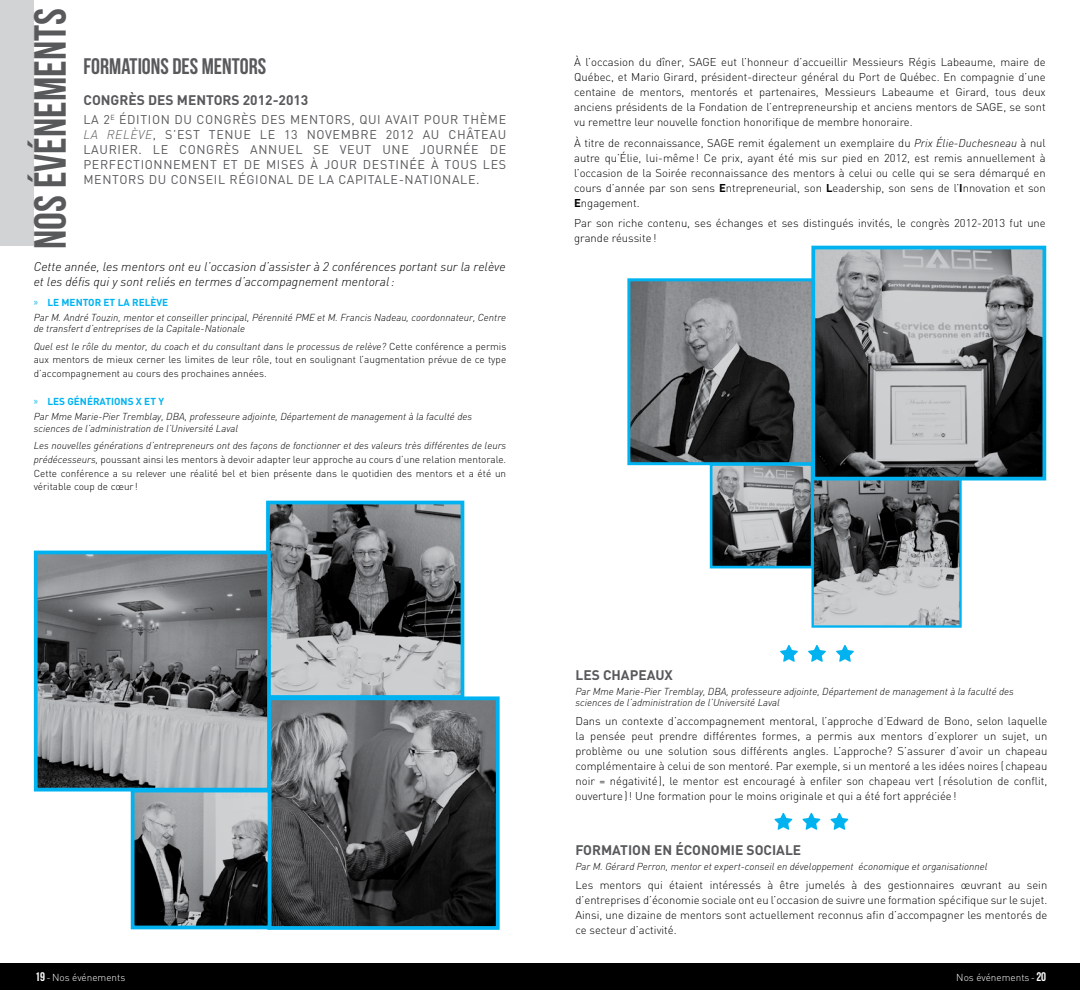
<style>
.page{position:relative;width:1080px;height:990px;background:#fff}
.page>*{position:absolute;margin:0;border:0;box-sizing:border-box;transform-origin:0 0}
.t1{font:45px "Bebas Neue";color:#58595b}
.t2{font:22.5px "Bebas Neue";color:#58595b}
.t3{font:700 13.75px "DIN";color:#58595b}
.t4{font:12.5px/15px "DIN";letter-spacing:.05em;color:#58595b;text-align:justify}
.t5{font:italic 300 12.5px/15px "DIN";color:#000}
.t6{font:300 11.25px/15px "DIN";color:#000;text-align:justify}
.t7{font:italic 300 10px/15px "DIN";color:#000}
.t8{font:300 10px/13.8px "DIN";color:#000}
.t9{font:300 10px "DIN";color:#fff}
.s1{font-weight:300;font-style:italic}
.s2{font-family:"Myriad Pro";font-weight:400;font-style:normal;color:#00b3f0}
.s3{font-weight:700;font-style:normal;color:#00b3f0}
.s4{font-style:normal}
.s5{font-style:italic}
.s6{font-weight:700}
.s7{font-family:"Bebas Neue";font-weight:400;font-size:12.5px}
</style>
<div class="page">
<div style="left:0;top:964px;width:1080px;height:26px;background:#000"></div>
<div style="left:0;top:0;width:34px;height:246px;background:#d1d3d4"></div>
<img style="left:272px;top:701px;width:223px;height:224px">
<div style="left:267px;top:696px;width:233px;height:234px;border:4px solid #00b3f0"></div>
<img style="left:815px;top:481px;width:144px;height:144px">
<div style="left:812px;top:478px;width:150px;height:150px;border:2px solid #00b3f0"></div>
<img style="left:271px;top:506px;width:188px;height:188px">
<div style="left:266px;top:501px;width:198px;height:198px;border:4px solid #00b3f0"></div>
<img style="left:136px;top:794px;width:130px;height:130px">
<div style="left:131px;top:789px;width:140px;height:140px;border:4px solid #00b3f0"></div>
<img style="left:816px;top:251px;width:225px;height:225px">
<div style="left:811px;top:246px;width:235px;height:235px;border:4px solid #00b3f0"></div>
<img style="left:714px;top:467px;width:95px;height:97px">
<div style="left:710px;top:463px;width:103px;height:105px;border:3px solid #00b3f0"></div>
<img style="left:39px;top:556px;width:227px;height:231px">
<div style="left:34px;top:551px;width:237px;height:241px;border:4px solid #00b3f0"></div>
<img style="left:631px;top:282px;width:179px;height:179px">
<div style="left:627px;top:278px;width:187px;height:187px;border:3px solid #00b3f0"></div>
<svg style="left:780px;top:645px;width:18px;height:17px"></svg>
<svg style="left:808px;top:645px;width:18px;height:17px"></svg>
<svg style="left:836px;top:645px;width:18px;height:17px"></svg>
<svg style="left:774px;top:813px;width:18px;height:17px"></svg>
<svg style="left:802px;top:813px;width:18px;height:17px"></svg>
<svg style="left:830px;top:813px;width:18px;height:17px"></svg>
<h1 class="t1" style="left:25px;top:249px;width:242px;rotate:-90deg">NOS ÉVÉNEMENTS</h1>
<h2 class="t2" style="left:83px;top:54px;width:184px">FORMATIONS DES MENTORS</h2>
<p class="t3" style="left:83px;top:91px;width:226px">CONGRÈS DES MENTORS 2012-2013</p>
<p class="t4" style="left:83px;top:111px;width:424px">LA 2<sup>E</sup> ÉDITION DU CONGRÈS DES MENTORS, QUI AVAIT POUR THÈME <span class="s1">LA RELÈVE</span>, S’EST TENUE LE 13 NOVEMBRE 2012 AU CHÂTEAU LAURIER. LE CONGRÈS ANNUEL SE VEUT UNE JOURNÉE DE PERFECTIONNEMENT ET DE MISES À JOUR DESTINÉE À TOUS LES MENTORS DU CONSEIL RÉGIONAL DE LA CAPITALE-NATIONALE.</p>
<p class="t5" style="left:34px;top:259px;width:473px">Cette année, les mentors ont eu l’occasion d’assister à 2 conférences portant sur la relève et les défis qui y sont reliés en termes d’accompagnement mentoral:</p>
<p class="t7" style="left:34px;top:295px;width:474px"><span class="s2">»</span> <span class="s3">LE MENTOR ET LA RELÈVE<br></span>Par M. André Touzin, mentor et conseiller principal, Pérennité PME et M. Francis Nadeau, coordonnateur, Centre</p>
<p class="t7" style="left:34px;top:320px;width:474px;line-height:17.5px">de transfert d’entreprises de la Capitale-Nationale<br>Quel est le rôle du mentor, du coach et du consultant dans le processus de relève? <span class="s4">Cette conférence a permis</span></p>
<p class="t8" style="left:34px;top:353px;width:474px">aux mentors de mieux cerner les limites de leur rôle, tout en soulignant l’augmentation prévue de ce type d’accompagnement au cours des prochaines années.</p>
<p class="t7" style="left:34px;top:394px;width:440px"><span class="s2">»</span> <span class="s3">LES GÉNÉRATIONS X ET Y<br></span>Par Mme Marie-Pier Tremblay, DBA, professeure adjointe, Département de management à la faculté des</p>
<p class="t7" style="left:34px;top:419px;width:474px;line-height:17.5px">sciences de l’administration de l’Université Laval<br>Les nouvelles générations d’entrepreneurs ont des façons de fonctionner et des valeurs très différentes de leurs</p>
<p class="t8" style="left:34px;top:452px;width:474px;text-align:justify"><span class="s5">prédécesseurs,</span> poussant ainsi les mentors à devoir adapter leur approche au cours d’une relation mentorale.<br>Cette conférence a su relever une réalité bel et bien présente dans le quotidien des mentors et a été un véritable coup de cœur !</p>
<p class="t6" style="left:574px;top:54px;width:473px">À l’occasion du dîner, SAGE eut l’honneur d’accueillir Messieurs Régis Labeaume, maire de Québec, et Mario Girard, président-directeur général du Port de Québec. En compagnie d’une centaine de mentors, mentorés et partenaires, Messieurs Labeaume et Girard, tous deux anciens présidents de la Fondation de l’entrepreneurship et anciens mentors de SAGE, se sont vu remettre leur nouvelle fonction honorifique de membre honoraire.</p>
<p class="t6" style="left:574px;top:135px;width:473px">À titre de reconnaissance, SAGE remit également un exemplaire du <span class="s5">Prix Élie-Duchesneau</span> à nul autre qu’Élie, lui-même! Ce prix, ayant été mis sur pied en 2012, est remis annuellement à l’occasion de la Soirée reconnaissance des mentors à celui ou celle qui se sera démarqué en cours d’année par son sens <span class="s6">E</span>ntrepreneurial, son <span class="s6">L</span>eadership, son sens de l’<span class="s6">I</span>nnovation et son <span class="s6">E</span>ngagement.</p>
<p class="t6" style="left:574px;top:216px;width:473px">Par son riche contenu, ses échanges et ses distingués invités, le congrès 2012-2013 fut une grande réussite!</p>
<p class="t9" style="left:35px;top:971px;width:92px"><span class="s7">19</span> -Nos événements</p>
<p class="t3" style="left:575px;top:666px;width:99px">LES CHAPEAUX</p>
<p class="t7" style="left:575px;top:686px;width:440px;line-height:11.2px">Par Mme Marie-Pier Tremblay, DBA, professeure adjointe, Département de management à la faculté des sciences de l’administration de l’Université Laval</p>
<p class="t6" style="left:575px;top:714px;width:473px">Dans un contexte d’accompagnement mentoral, l’approche d’Edward de Bono, selon laquelle la pensée peut prendre différentes formes, a permis aux mentors d’explorer un sujet, un problème ou une solution sous différents angles. L’approche? S’assurer d’avoir un chapeau complémentaire à celui de son mentoré. Par exemple, si un mentoré a les idées noires ( chapeau noir = négativité), le mentor est encouragé à enfiler son chapeau vert ( résolution de conflit, ouverture)! Une formation pour le moins originale et qui a été fort appréciée!</p>
<p class="t3" style="left:575px;top:841px;width:227px">FORMATION EN ÉCONOMIE SOCIALE</p>
<p class="t7" style="left:575px;top:859px;width:414px">Par M. Gérard Perron, mentor et expert-conseil en développement économique et organisationnel</p>
<p class="t6" style="left:575px;top:877px;width:473px">Les mentors qui étaient intéressés à être jumelés à des gestionnaires œuvrant au sein d’entreprises d’économie sociale ont eu l’occasion de suivre une formation spécifique sur le sujet.<br>Ainsi, une dizaine de mentors sont actuellement reconnus afin d’accompagner les mentorés de ce secteur d’activité.</p>
<p class="t9" style="left:956px;top:971px;width:91px">Nos événements - <span class="s7">20</span></p>
</div>
